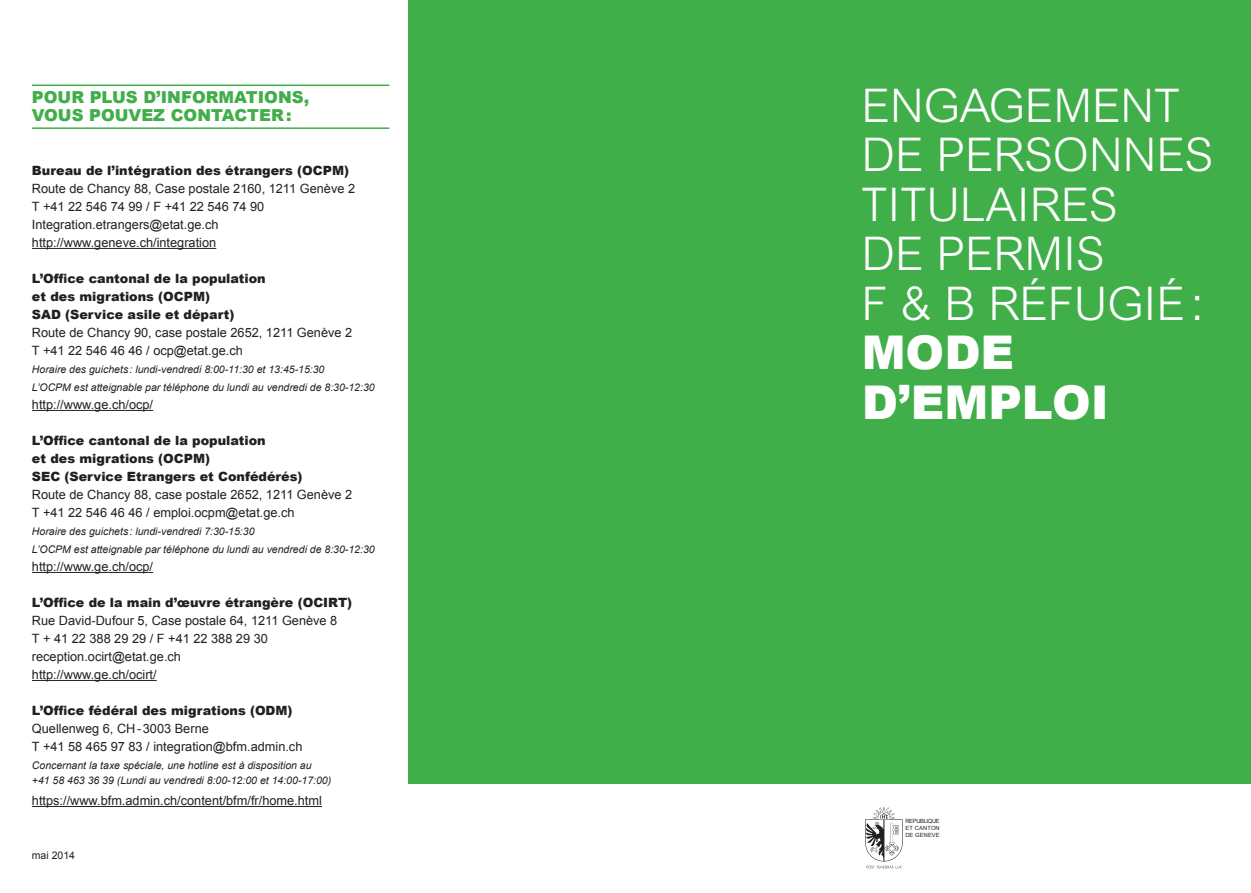
<style>
.page{position:relative;width:1251px;height:893px;background:#fff}
.page>*{position:absolute;margin:0;border:0;box-sizing:border-box;transform-origin:0 0}
.t1{font:300 46.5px/49.5px "Arial";color:#fff}
.t2{font:900 46.5px/49.5px "Arial";color:#fff}
.t3{font:900 16.5px/18px "Arial";color:#40ae49}
.t4{font:12.75px/18px "Arial";color:#231f20}
.t5{font:900 12.75px/18px "Arial";color:#231f20}
.t6{font:italic 10.5px/18px "Arial";color:#231f20}
.t7{font:10.5px "Arial";color:#231f20}
.t8{font:5.7px/6.9px "Arial";letter-spacing:.02em;color:#231f20;text-align:justify}
</style>
<div class="page">
<hr style="left:32px;top:85px;width:357px;height:1px;background:#40ae49">
<hr style="left:32px;top:127px;width:357px;height:2px;background:#40ae49">
<hr style="left:32px;top:248px;width:184px;height:1px;background:#231f20">
<hr style="left:32px;top:410px;width:121px;height:1px;background:#231f20">
<hr style="left:32px;top:572px;width:121px;height:1px;background:#231f20">
<hr style="left:32px;top:680px;width:125px;height:1px;background:#231f20">
<hr style="left:32px;top:806px;width:290px;height:1px;background:#231f20">
<div style="left:408px;top:0;width:842px;height:784px;background:#40ae49"></div>
<svg style="left:865px;top:806px;width:37px;height:62px"></svg>
<hr style="left:883px;top:820px;width:1px;height:41px;background:#231f20">
<p class="t3" style="left:32px;top:88px;width:279px">Pour plus d’informations, vous pouvez contacter:</p>
<p class="t5" style="left:32px;top:161px;width:318px">Bureau de l’intégration des étrangers (OCPM)</p>
<p class="t4" style="left:32px;top:180px;width:324px">Route de Chancy 88, Case postale 2160, 1211 Genève 2<br>T +41 22 546 74 99 / F +41 22 546 74 90<br>Integration.etrangers@etat.ge.ch http://www.geneve.ch/integration</p>
<p class="t5" style="left:32px;top:269px;width:235px">L’Office cantonal de la population et des migrations (OCPM)<br>SAD (Service asile et départ)</p>
<p class="t4" style="left:32px;top:324px;width:322px">Route de Chancy 90, case postale 2652, 1211 Genève 2<br>T +41 22 546 46 46 / ocp@etat.ge.ch</p>
<p class="t6" style="left:32px;top:361px;width:344px">Horaire des guichets : lundi-vendredi 8:00-11:30 et 13:45-15:30<br>L’OCPM est atteignable par téléphone du lundi au vendredi de 8:30-12:30</p>
<p class="t4" style="left:32px;top:396px;width:123px">http://www.ge.ch/ocp/</p>
<p class="t5" style="left:32px;top:431px;width:272px">L’Office cantonal de la population<br>et des migrations (OCPM)<br>SEC (Service Etrangers et Confédérés)</p>
<p class="t4" style="left:32px;top:486px;width:322px">Route de Chancy 88, case postale 2652, 1211 Genève 2<br>T +41 22 546 46 46 / emploi.ocpm@etat.ge.ch</p>
<p class="t6" style="left:32px;top:523px;width:344px">Horaire des guichets : lundi-vendredi 7:30-15:30<br>L’OCPM est atteignable par téléphone du lundi au vendredi de 8:30-12:30</p>
<p class="t4" style="left:32px;top:558px;width:123px">http://www.ge.ch/ocp/</p>
<p class="t5" style="left:32px;top:593px;width:322px">L’Office de la main d’œuvre étrangère (OCIRT)</p>
<p class="t4" style="left:32px;top:612px;width:307px">Rue David-Dufour 5, Case postale 64, 1211 Genève 8<br>T + 41 22 388 29 29 / F +41 22 388 29 30 reception.ocirt@etat.ge.ch<br>http://www.ge.ch/ocirt/</p>
<p class="t5" style="left:32px;top:701px;width:262px">L’Office fédéral des migrations (ODM)</p>
<p class="t4" style="left:32px;top:720px;width:272px">Quellenweg 6, CH-3003 Berne<br>T +41 58 465 97 83 / integration@bfm.admin.ch</p>
<p class="t6" style="left:32px;top:758px;width:301px;line-height:15px">Concernant la taxe spéciale, une hotline est à disposition au +41 58 463 36 39 (Lundi au vendredi 8:00-12:00 et 14:00-17:00)</p>
<p class="t4" style="left:32px;top:792px;width:291px">https://www.bfm.admin.ch/content/bfm/fr/home.html</p>
<p class="t7" style="left:32px;top:848px;width:45px">mai 2014</p>
<h1 class="t1" style="left:861px;top:81px;width:353px">ENGAGEMENT<br>DE PERSONNES<br>TITULAIRES<br>DE PERMIS<br>F &amp; B RÉFUGIÉ:</h1>
<h1 class="t2" style="left:861px;top:327px;width:188px">Mode<br>D’EM PLOI</h1>
<p class="t8" style="left:905px;top:818px;width:36px">REPUBLIQUE ET CANTON DE GENEVE</p>
</div>
